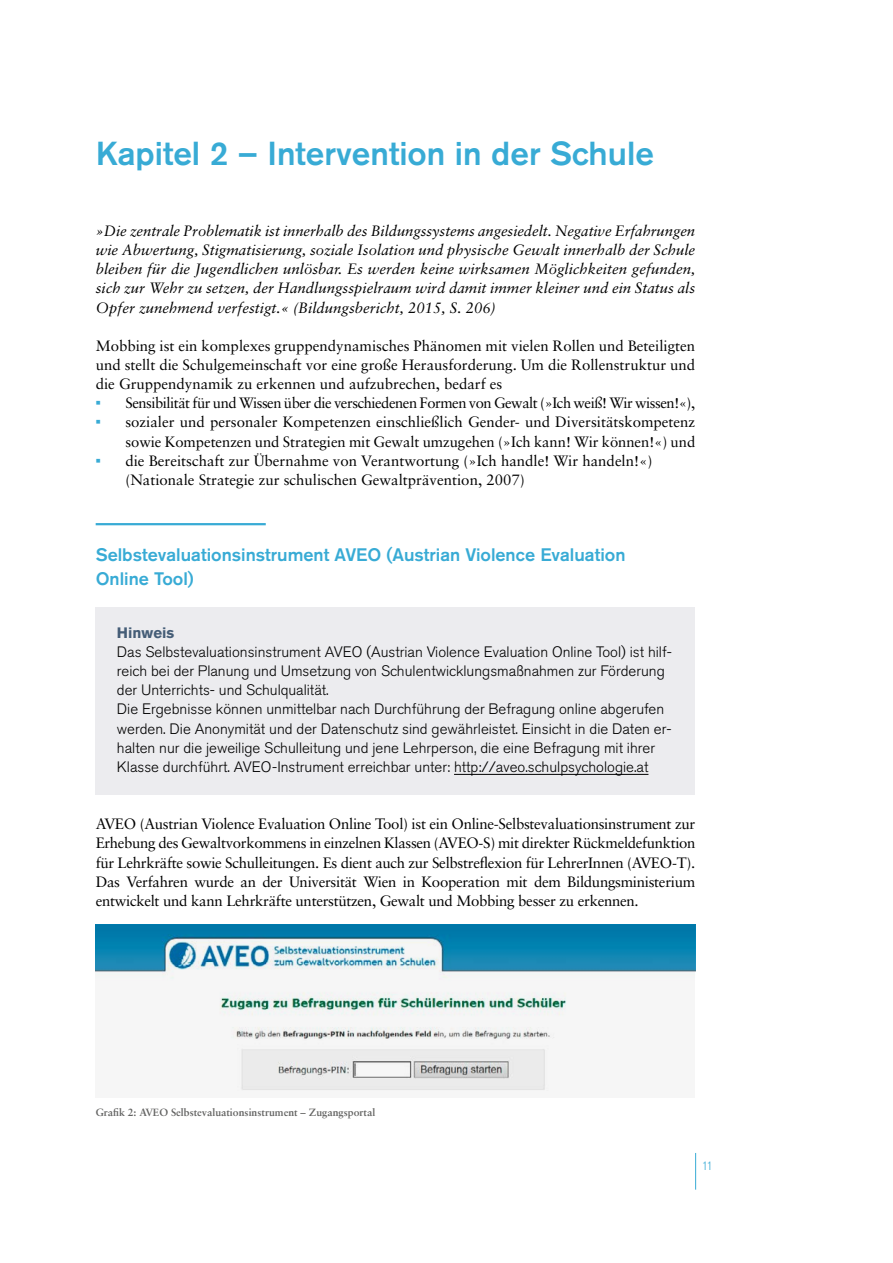
<style>
.page{position:relative;width:893px;height:1263px;background:#fff}
.page>*{position:absolute;margin:0;border:0;box-sizing:border-box;transform-origin:0 0}
.Überschrift_1_ohne_Nummer{font:500 33px "Akzidenz Grotesk Pro";color:#38abd5}
.Überschrift_2_ohne_Nummer{font:500 18px/24px "Akzidenz Grotesk Pro";color:#38abd5}
.Lauftext{font:15px/19.2px "Sabon LT Pro";color:#000;text-align:justify}
.Lauftext-2{font:italic 15px/19.2px "Sabon LT Pro";color:#000;text-align:justify}
.Infokasten_Tipp_Text_letzter_Absatz{font:300 15px/19.2px "Akzidenz Grotesk Pro";color:#000}
.Infokasten_Tipp_Text{font:300 15px/19.2px "Akzidenz Grotesk Pro";color:#000}
.Lauftext-3{font:15px "Sabon LT Pro";letter-spacing:-.03em;color:#000}
.Infokasten_Tipp_Überschrift{font:700 15px "Akzidenz Grotesk Pro";color:#455d77}
.t1{font:300 12px "Akzidenz Grotesk Pro";color:#38abd5}
.Bildunterschrift{font:700 10.5px "Sabon LT Pro";color:#636362}
.s1{font-family:"Akzidenz Grotesk Pro";font-weight:700;color:#38abd5}
</style>
<div class="page">
<hr style="left:695px;top:1153px;width:1px;height:36px;background:#38abd5">
<hr style="left:96px;top:523px;width:170px;height:2px;background:#38abd5">
<div style="left:96px;top:607px;width:599px;height:54px;background:#ececef"></div>
<div style="left:96px;top:633px;width:599px;height:85px;background:#ececef"></div>
<div style="left:96px;top:690px;width:599px;height:105px;background:#ececef"></div>
<hr style="left:454px;top:774px;width:194px;height:1px;background:#000">
<img style="left:96px;top:925px;width:599px;height:166px">
<h2 class="Überschrift_1_ohne_Nummer" style="left:96px;top:132px;width:560px">Kapitel 2 – Intervention in der Schule</h2>
<p class="Lauftext-2" style="left:96px;top:221px;width:601px">»Die zentrale Problematik ist innerhalb des Bildungssystems angesiedelt. Negative Erfahrungen wie Abwertung, Stigmatisierung, soziale Isolation und physische Gewalt innerhalb der Schule bleiben für die Jugendlichen unlösbar. Es werden keine wirksamen Möglichkeiten gefunden, sich zur Wehr zu setzen, der Handlungsspielraum wird damit immer kleiner und ein Status als Opfer zunehmend verfestigt.« (Bildungsbericht, 2015, S. 206)</p>
<p class="Lauftext" style="left:96px;top:336px;width:601px">Mobbing ist ein komplexes gruppendynamisches Phänomen mit vielen Rollen und Beteiligten und stellt die Schulgemeinschaft vor eine große Herausforderung. Um die Rollenstruktur und die Gruppendynamik zu erkennen und aufzubrechen, bedarf es</p>
<p class="Lauftext-3" style="left:96px;top:394px;width:601px"><span class="s1">•</span> Sensibilität für und Wissen über die verschiedenen Formen von Gewalt (»Ich weiß! Wir wissen!«),</p>
<p class="Lauftext" style="left:96px;top:412px;width:601px;text-align:right"><span class="s1">•</span> sozialer und personaler Kompetenzen einschließlich Gender- und Diversitätskompetenz sowie Kompetenzen und Strategien mit Gewalt umzugehen (»Ich kann! Wir können!«) und</p>
<p class="Lauftext" style="left:125px;top:450px;width:529px;text-indent:-30px"><span class="s1">•</span> die Bereitschaft zur Übernahme von Verantwortung (»Ich handle! Wir handeln!«) (Nationale Strategie zur schulischen Gewaltprävention, 2007)</p>
<h3 class="Überschrift_2_ohne_Nummer" style="left:96px;top:543px;width:531px">Selbstevaluationsinstrument AVEO (Austrian Violence Evaluation<br>Online Tool)</h3>
<h4 class="Infokasten_Tipp_Überschrift" style="left:117px;top:623px;width:59px">Hinweis</h4>
<p class="Infokasten_Tipp_Text" style="left:117px;top:642px;width:556px">Das Selbstevaluationsinstrument AVEO (Austrian Violence Evaluation Online Tool) ist hilf&shy;reich bei der Planung und Umsetzung von Schulentwicklungsmaßnahmen zur Förderung der Unterrichts- und Schulqualität.</p>
<p class="Infokasten_Tipp_Text_letzter_Absatz" style="left:117px;top:700px;width:556px">Die Ergebnisse können unmittelbar nach Durchführung der Befragung online abgerufen werden. Die Anonymität und der Datenschutz sind gewährleistet. Einsicht in die Daten er&shy;halten nur die jeweilige Schulleitung und jene Lehrperson, die eine Befragung mit ihrer Klasse durchführt. AVEO-Instrument erreichbar unter: http://aveo.schulpsychologie.at</p>
<p class="Lauftext" style="left:96px;top:814px;width:601px">AVEO (Austrian Violence Evaluation Online Tool) ist ein Online-Selbstevaluationsinstrument zur Erhebung des Gewaltvorkommens in einzelnen Klassen (AVEO-S) mit direkter Rückmeldefunktion für Lehrkräfte sowie Schulleitungen. Es dient auch zur Selbstreflexion für LehrerInnen (AVEO-T).<br>Das Verfahren wurde an der Universität Wien in Kooperation mit dem Bildungsministerium entwickelt und kann Lehrkräfte unterstützen, Gewalt und Mobbing besser zu erkennen.</p>
<p class="Bildunterschrift" style="left:96px;top:1106px;width:281px">Grafik 2: AVEO Selbstevaluationsinstrument – Zugangsportal</p>
<p class="t1" style="left:702px;top:1158px;width:13px">11</p>
</div>
